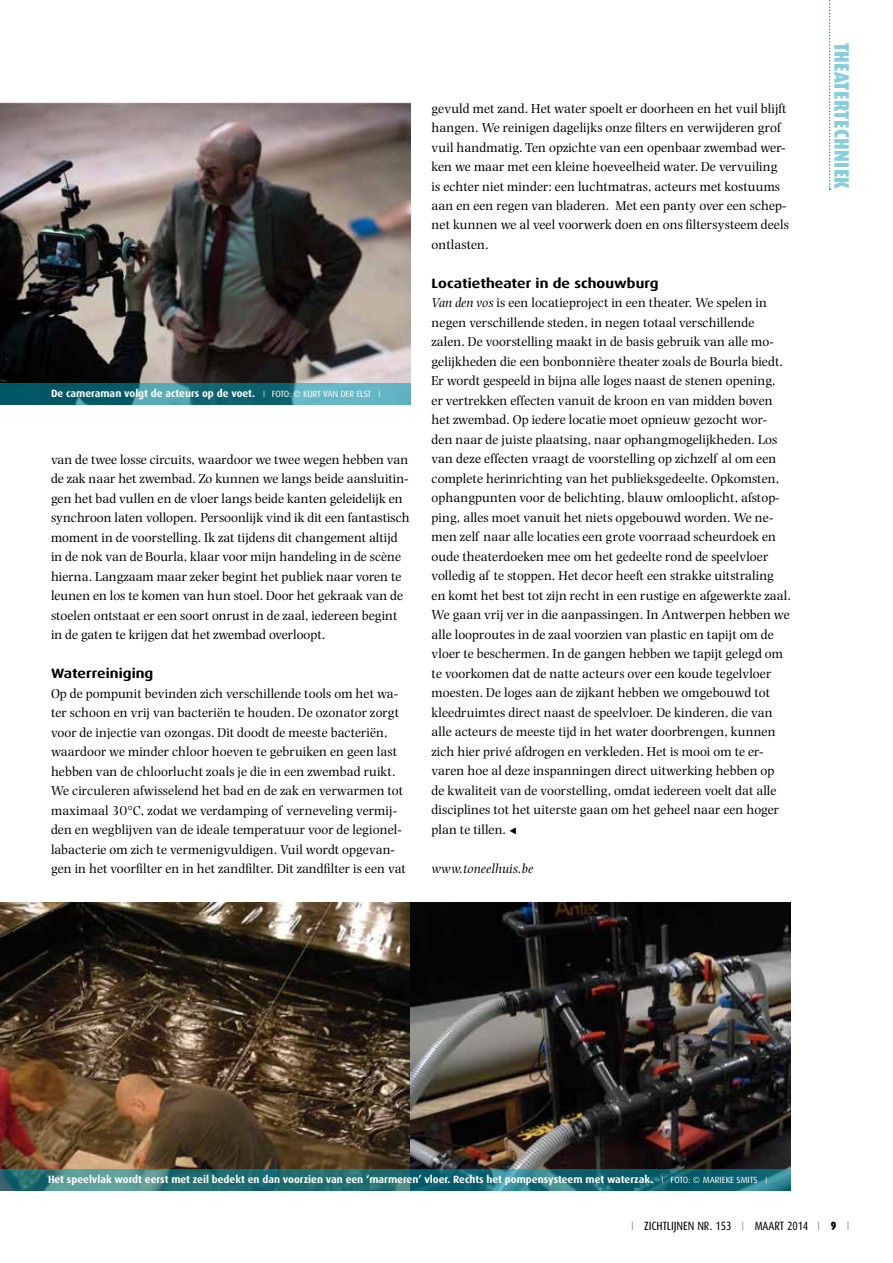
<style>
.page{position:relative;width:893px;height:1263px;background:#fff}
.page>*{position:absolute;margin:0;border:0;box-sizing:border-box;transform-origin:0 0}
.t1{font:900 21px "Dax Condensed";letter-spacing:.02em;color:#87cedc}
.t2{font:13.5px/19.5px "Photina";letter-spacing:.005em;color:#000}
.t3{font:700 13.5px "Dax Wide";letter-spacing:.005em;color:#000}
.t4{font:italic 13.5px "Photina";letter-spacing:.01em;color:#000}
.t5{font:12px "Dax Condensed";letter-spacing:-.005em;color:#000}
.t6{font:700 10.5px "Dax";color:#fff}
.s1{font-family:"Dax Condensed";font-weight:300;font-size:9px}
.s2{font-weight:400;font-size:9px}
.s3{font-style:italic}
.s4{font-family:"European Pi Three";font-size:9px}
.s5{font-weight:300;color:#878787}
.s6{font-weight:900}
</style>
<div class="page">
<img style="left:0;top:102px;width:410px;height:282px">
<img style="left:0;top:902px;width:791px;height:267px">
<svg style="left:0;top:384px;width:410px;height:21px;background:#2c808c"></svg>
<svg style="left:0;top:1169px;width:791px;height:22px;background:#25737a"></svg>
<svg style="left:829px;top:0;width:2px;height:190px"></svg>
<p class="t6" style="left:51px;top:388px;width:331px">De cameraman volgt de acteurs op de voet. <span class="s1">I</span> <span class="s2">FOTO: © KURT VAN DER ELST</span> <span class="s1">I</span></p>
<p class="t2" style="left:51px;top:449px;width:360px">van de twee losse circuits, waardoor we twee wegen hebben van de zak naar het zwembad. Zo kunnen we langs beide aansluitin&shy;gen het bad vullen en de vloer langs beide kanten geleidelijk en synchroon laten vollopen. Persoonlijk vind ik dit een fantastisch moment in de voorstelling. Ik zat tijdens dit changement altijd in de nok van de Bourla, klaar voor mijn handeling in de scène hierna. Langzaam maar zeker begint het publiek naar voren te leunen en los te komen van hun stoel. Door het gekraak van de stoelen ontstaat er een soort onrust in de zaal, iedereen begint in de gaten te krijgen dat het zwembad overloopt.</p>
<p class="t3" style="left:51px;top:666px;width:104px">Waterreiniging</p>
<p class="t2" style="left:51px;top:683px;width:356px">Op de pompunit bevinden zich verschillende tools om het wa&shy;ter schoon en vrij van bacteriën te houden. De ozonator zorgt voor de injectie van ozongas. Dit doodt de meeste bacteriën, waardoor we minder chloor hoeven te gebruiken en geen last hebben van de chloorlucht zoals je die in een zwembad ruikt.<br>We circuleren afwisselend het bad en de zak en verwarmen tot maximaal 30°C, zodat we verdamping of verneveling vermij&shy;den en wegblijven van de ideale temperatuur voor de legionel&shy;labacterie om zich te vermenigvuldigen. Vuil wordt opgevan&shy;gen in het voorfilter en in het zandfilter. Dit zandfilter is een vat</p>
<p class="t2" style="left:432px;top:98px;width:359px">gevuld met zand. Het water spoelt er doorheen en het vuil blijft hangen. We reinigen dagelijks onze filters en verwijderen grof vuil handmatig. Ten opzichte van een openbaar zwembad wer&shy;ken we maar met een kleine hoeveelheid water. De vervuiling is echter niet minder: een luchtmatras, acteurs met kostuums aan en een regen van bladeren. Met een panty over een schep&shy;net kunnen we al veel voorwerk doen en ons filtersysteem deels ontlasten.</p>
<p class="t3" style="left:432px;top:276px;width:228px">Locatietheater in de schouwburg</p>
<p class="t2" style="left:432px;top:293px;width:361px"><span class="s3">Van den vos</span> is een locatieproject in een theater. We spelen in negen verschillende steden, in negen totaal verschillende zalen. De voorstelling maakt in de basis gebruik van alle mo&shy;gelijkheden die een bonbonnière theater zoals de Bourla biedt.<br>Er wordt gespeeld in bijna alle loges naast de stenen opening,<br>er vertrekken effecten vanuit de kroon en van midden boven het zwembad. Op iedere locatie moet opnieuw gezocht wor&shy;den naar de juiste plaatsing, naar ophangmogelijkheden. Los van deze effecten vraagt de voorstelling op zichzelf al om een complete herinrichting van het publieksgedeelte. Opkomsten, ophangpunten voor de belichting, blauw omlooplicht, afstop&shy;ping, alles moet vanuit het niets opgebouwd worden. We ne&shy;men zelf naar alle locaties een grote voorraad scheurdoek en oude theaterdoeken mee om het gedeelte rond de speelvloer volledig af te stoppen. Het decor heeft een strakke uitstraling en komt het best tot zijn recht in een rustige en afgewerkte zaal.<br>We gaan vrij ver in die aanpassingen. In Antwerpen hebben we alle looproutes in de zaal voorzien van plastic en tapijt om de vloer te beschermen. In de gangen hebben we tapijt gelegd om te voorkomen dat de natte acteurs over een koude tegelvloer moesten. De loges aan de zijkant hebben we omgebouwd tot kleedruimtes direct naast de speelvloer. De kinderen, die van alle acteurs de meeste tijd in het water doorbrengen, kunnen zich hier privé afdrogen en verkleden. Het is mooi om te er&shy;varen hoe al deze inspanningen direct uitwerking hebben op<br>de kwaliteit van de voorstelling, omdat iedereen voelt dat alle disciplines tot het uiterste gaan om het geheel naar een hoger plan te tillen. <span class="s4">F</span></p>
<p class="t4" style="left:432px;top:861px;width:103px">www.toneelhuis.be</p>
<h1 class="t1" style="left:853px;top:43px;width:148px;rotate:90deg">THEATERTECHNIEK</h1>
<p class="t6" style="left:48px;top:1174px;width:721px">Het speelvlak wordt eerst met zeil bedekt en dan voorzien van een ‘marmeren’ vloer. Rechts het pompensysteem met waterzak. <span class="s1">I</span> <span class="s2">FOTO: © MARIEKE SMITS</span> <span class="s1">I</span></p>
<p class="t5" style="left:631px;top:1219px;width:220px"><span class="s5">I</span> ZICHTLIJNEN NR. 153 <span class="s5">I</span> MAART 2014 <span class="s5">I</span> <span class="s6">9</span> <span class="s5">I</span></p>
</div>
